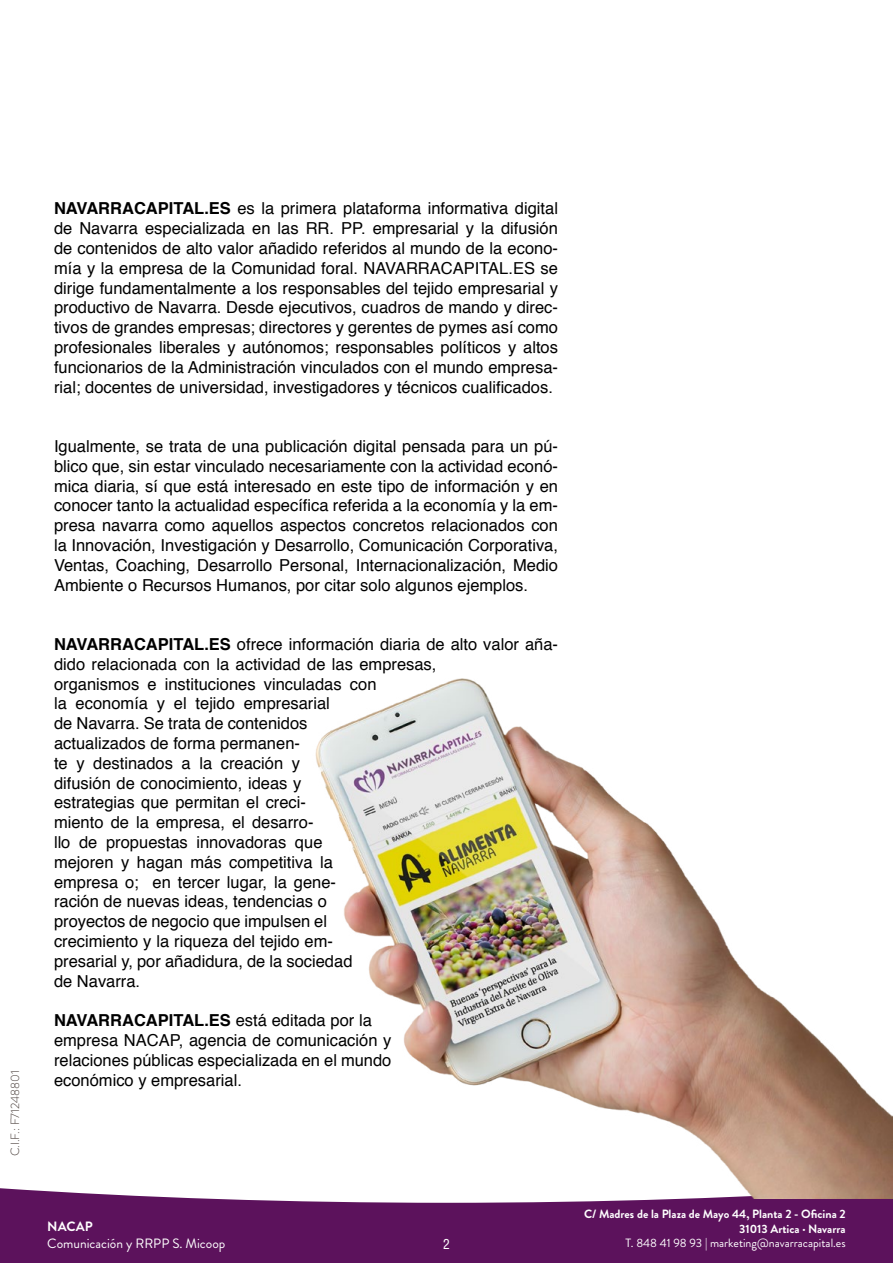
<style>
.page{position:relative;width:893px;height:1263px;background:#fff}
.page>*{position:absolute;margin:0;border:0;box-sizing:border-box;transform-origin:0 0}
.t1{font:16.5px/19.8px "Helvetica";color:#000;text-align:justify}
.t2{font:13.5px "Brandon Grotesque";color:#fff}
.t3{font:700 13.5px "Brandon Grotesque";color:#fff}
.t4{font:condensed 13.5px "Helvetica LT Std";color:#fff}
.t5{font:700 12px/14.4px "Brandon Grotesque";color:#fff;text-align:right}
.t6{font:12px "Brandon Grotesque";color:#fff}
.t7{font:300 12px "Brandon Grotesque";color:#453a36}
.s1{font-weight:700}
</style>
<div class="page">
<div style="left:0;top:1188px;width:893px;height:75px;background:#5c125c"></div>
<img style="left:295px;top:678px;width:598px;height:521px">
<p class="t7" style="left:7px;top:1156px;width:87px;rotate:-90deg">C.I.F.: F71248801</p>
<p class="t1" style="left:54px;top:199px;width:506px"><span class="s1">NAVARRACAPITAL.ES</span> es la primera plataforma informativa digital de Navarra especializada en las RR. PP. empresarial y la difusión de contenidos de alto valor añadido referidos al mundo de la econo&shy;mía y la empresa de la Comunidad foral. NAVARRACAPITAL.ES se dirige fundamentalmente a los responsables del tejido empresarial y productivo de Navarra. Desde ejecutivos, cuadros de mando y direc&shy;tivos de grandes empresas; directores y gerentes de pymes así como profesionales liberales y autónomos; responsables políticos y altos funcionarios de la Administración vinculados con el mundo empresa&shy;rial; docentes de universidad, investigadores y técnicos cualificados.</p>
<p class="t1" style="left:54px;top:437px;width:506px">Igualmente, se trata de una publicación digital pensada para un pú&shy;blico que, sin estar vinculado necesariamente con la actividad econó&shy;mica diaria, sí que está interesado en este tipo de información y en conocer tanto la actualidad específica referida a la economía y la em&shy;presa navarra como aquellos aspectos concretos relacionados con la Innovación, Investigación y Desarrollo, Comunicación Corporativa, Ventas, Coaching, Desarrollo Personal, Internacionalización, Medio Ambiente o Recursos Humanos, por citar solo algunos ejemplos.</p>
<p class="t1" style="left:54px;top:635px;width:505px;text-align:left"><span class="s1">NAVARRACAPITAL.ES</span> ofrece información diaria de alto valor aña&shy;dido relacionada con la actividad de las empresas,<br>organismos e instituciones vinculadas con<br>la economía y el tejido empresarial<br>de Navarra. Se trata de contenidos<br>actualizados de forma permanen-<br>te y destinados a la creación y<br>difusión de conocimiento, ideas y<br>estrategias que permitan el creci-<br>miento de la empresa, el desarro-<br>llo de propuestas innovadoras que<br>mejoren y hagan más competitiva la<br>empresa o; en tercer lugar, la gene-<br>ración de nuevas ideas, tendencias o<br>proyectos de negocio que impulsen el<br>crecimiento y la riqueza del tejido em-<br>presarial y, por añadidura, de la sociedad<br>de Navarra.</p>
<p class="t1" style="left:54px;top:1011px;width:339px;text-align:left"><span class="s1">NAVARRACAPITAL.ES</span> está editada por la empresa NACAP, agencia de comunicación y relaciones públicas especializada en el mundo económico y empresarial.</p>
<p class="t3" style="left:47px;top:1217px;width:47px">NACAP</p>
<p class="t2" style="left:47px;top:1234px;width:180px">Comunicación y RRPP S. Micoop</p>
<p class="t4" style="left:443px;top:1236px;width:8px">2</p>
<p class="t5" style="left:584px;top:1207px;width:263px">C/ Madres de la Plaza de Mayo 44, Planta 2 - Oficina 2<br>31013 Artica · Navarra</p>
<p class="t6" style="left:626px;top:1235px;width:222px">T. 848 41 98 93 | marketing@navarracapital.es</p>
</div>
